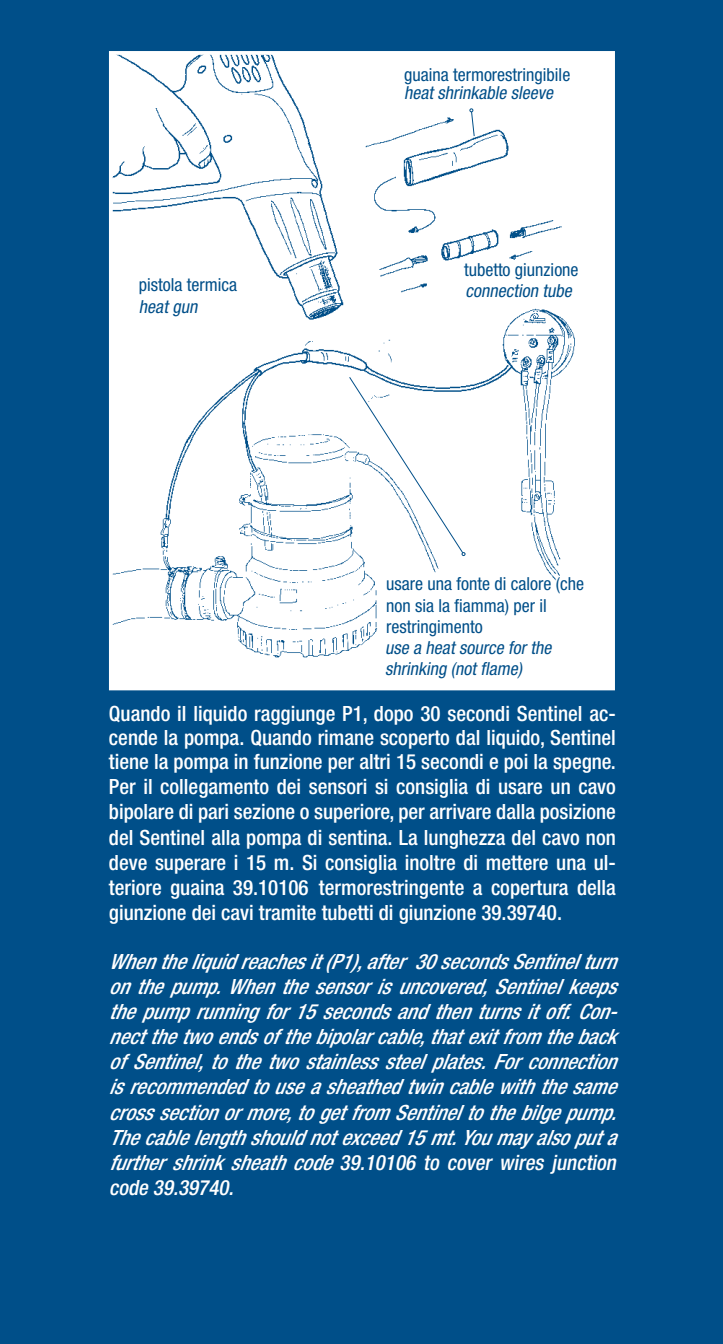
<style>
.page{position:relative;width:723px;height:1344px;background:#004f89}
.page>*{position:absolute;margin:0;border:0;box-sizing:border-box;transform-origin:0 0}
.t1{font:500 condensed 21px/24.9px "Helvetica Neue LT Std";color:#fff;text-align:justify}
.t2{font:italic 500 condensed 21px/25.2px "Helvetica Neue LT Std";color:#fff}
.t3{font:condensed 18px/21.6px "Helvetica Neue LT Std";color:#004f89}
.t4{font:italic condensed 18px/21.6px "Helvetica Neue LT Std";color:#004f89}
.s1{font-style:inherit}
</style>
<div class="page">
<div style="left:111px;top:53px;width:502px;height:635px;background:#fff"></div>
<img style="left:114px;top:56px;width:461px;height:602px">
<div style="left:109px;top:51px;width:506px;height:639px;border:4px solid #fff"></div>
<svg style="left:469px;top:108px;width:6px;height:29px"></svg>
<svg style="left:348px;top:376px;width:117px;height:180px"></svg>
<p class="t3" style="left:139px;top:273px;width:100px">pistola termica</p>
<p class="t4" style="left:139px;top:295px;width:64px">heatgun</p>
<p class="t3" style="left:404px;top:64px;width:168px">guaina termorestringibile</p>
<p class="t4" style="left:404px;top:81px;width:154px">heatshrinkable sleeve</p>
<p class="t3" style="left:464px;top:259px;width:116px">tubetto giunzione</p>
<p class="t4" style="left:465px;top:279px;width:111px">connection tube</p>
<p class="t3" style="left:386px;top:573px;width:199px">usare una fonte di calore (che non sia la fiamma) per il restringimento</p>
<p class="t4" style="left:385px;top:636px;width:171px">use a heatsource forthe shrinking (notflame)</p>
<p class="t1" style="left:109px;top:701px;width:508px">Quando il liquido raggiunge P1, dopo 30 secondi Sentinel ac&shy;cende la pompa. Quando rimane scoperto dal liquido, Sentinel tiene la pompa in funzione per altri 15 secondi e poi la spegne.<br>Per il collegamento dei sensori si consiglia di usare un cavo bipolare di pari sezione o superiore, per arrivare dalla posizione del Sentinel alla pompa di sentina. La lunghezza del cavo non deve superare i 15 m. Si consiglia inoltre di mettere una ul&shy;teriore guaina 39.10106 termorestringente a copertura della giunzione dei cavi tramite tubetti di giunzione 39.39740.</p>
<p class="t2" style="left:109px;top:949px;width:513px">When the liquid reaches it (P1),after 30 seconds Sentinel turn on the pump. When the sensor is uncovered, Sentinel keeps the pump running for 15 seconds and then turns it off. Con&shy;nect the two ends of the bipolar cable,that exit from the back of Sentinel, to the two stainless steel plates. For connection is recommended to use a sheathed twin cable with the same cross section or more,to get from Sentinel to the bilge pump.<br>The cable length should not exceed 15 mt.You may also put a further shrink sheath code <span class="s1">39.10106 to cover wires j unction code 39.39740.</span></p>
</div>
